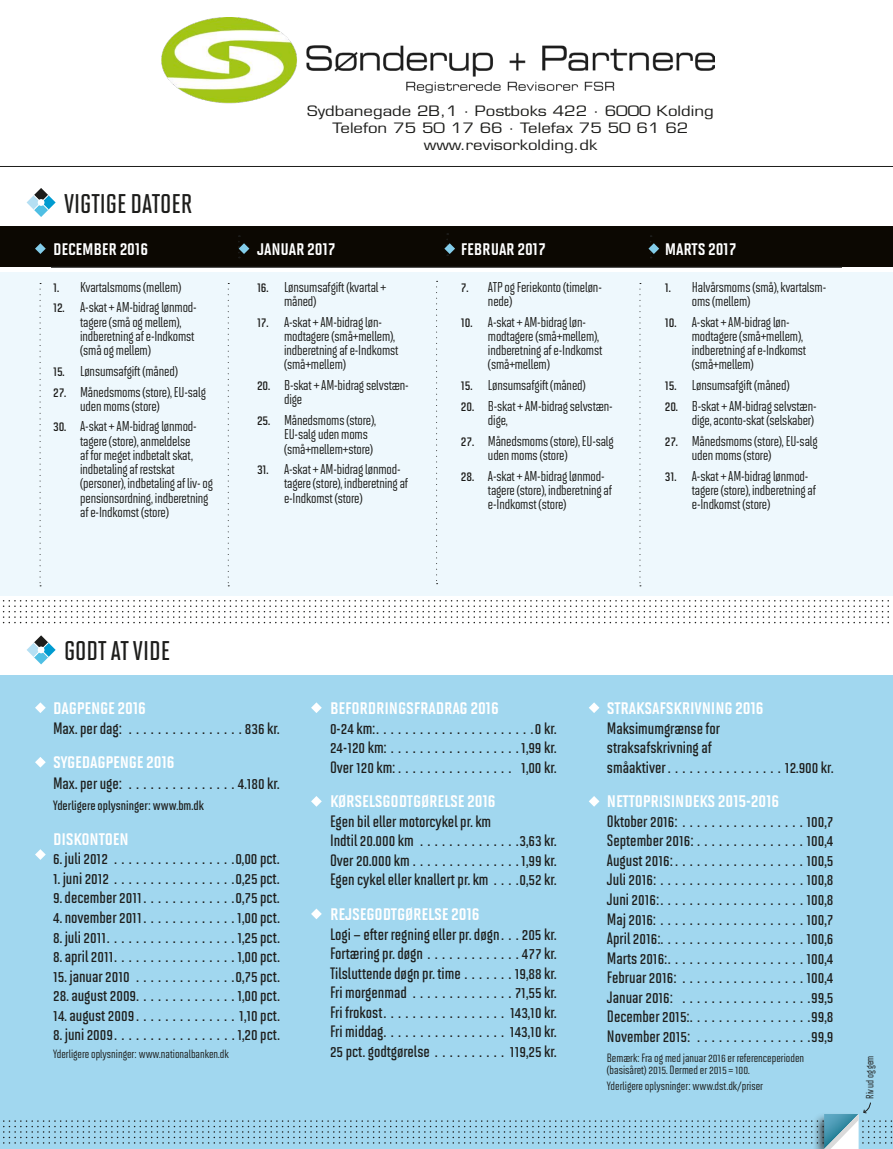
<style>
.page{position:relative;width:893px;height:1149px;background:#fff}
.page>*{position:absolute;margin:0;border:0;box-sizing:border-box;transform-origin:0 0}
.t1{font:27px "Solano Gothic MVB Sb Cap";color:#1d1d1b}
.t2{font:19.5px "Solano Gothic MVB Bd SC";letter-spacing:-.01em;color:#fff}
.t3{font:600 16.5px/19.5px "Solano Gothic MVB";color:#1d1d1b;text-align:justify}
.t4{font:500 14.25px/14.2px "Solano Gothic MVB";letter-spacing:-.01em;color:#1d1d1b}
.t5{font:13.95px/16.8px "Eurostile";color:#1d1d1b;text-align:center;scale:1.2 1}
.t6{font:600 13.5px "Solano Gothic MVB";color:#1d1d1b}
.t7{font:500 12px/12px "Solano Gothic MVB";color:#1d1d1b}
.t8{font:500 10.5px "Solano Gothic MVB";letter-spacing:-.01em;color:#1d1d1b}
.s1{font-weight:600}
</style>
<div class="page">
<div style="left:0;top:272px;width:892px;height:323px;background:#eef8fd"></div>
<div style="left:0;top:674px;width:892px;height:474px;background:#a1d7ef"></div>
<div style="left:0;top:226px;width:892px;height:41px;background:#0c0802"></div>
<svg style="left:2px;top:600px;width:887px;height:23px"></svg>
<svg style="left:35px;top:702px;width:11px;height:11px"></svg>
<svg style="left:311px;top:702px;width:11px;height:11px"></svg>
<svg style="left:589px;top:702px;width:10px;height:11px"></svg>
<svg style="left:35px;top:757px;width:11px;height:10px"></svg>
<svg style="left:311px;top:796px;width:11px;height:10px"></svg>
<svg style="left:589px;top:796px;width:10px;height:10px"></svg>
<svg style="left:35px;top:849px;width:11px;height:10px"></svg>
<svg style="left:311px;top:908px;width:11px;height:11px"></svg>
<svg style="left:27px;top:188px;width:29px;height:29px"></svg>
<svg style="left:27px;top:635px;width:29px;height:29px"></svg>
<hr style="left:51px;top:267px;width:791px;height:1px;background:#1d1d1b">
<svg style="left:35px;top:243px;width:11px;height:11px"></svg>
<svg style="left:40px;top:283px;width:1px;height:303px"></svg>
<svg style="left:436px;top:281px;width:2px;height:303px"></svg>
<svg style="left:640px;top:283px;width:1px;height:303px"></svg>
<svg style="left:228px;top:283px;width:1px;height:303px"></svg>
<svg style="left:238px;top:235px;width:11px;height:23px"></svg>
<svg style="left:444px;top:233px;width:11px;height:23px"></svg>
<svg style="left:648px;top:235px;width:11px;height:23px"></svg>
<hr style="left:0;top:166px;width:892px;height:1px;background:#1d1d1b">
<svg style="left:0;top:1101px;width:893px;height:48px"></svg>
<img style="left:161px;top:17px;width:553px;height:87px">
<h1 class="t1" style="left:64px;top:188px;width:130px">VIGTIGE DATOER</h1>
<p class="t2" style="left:53px;top:237px;width:97px">DECEMBER 2016</p>
<p class="t4" style="left:53px;top:280px;width:130px"><span class="s1">1.</span> Kvartalsmoms (mellem)</p>
<p class="t4" style="left:80px;top:300px;width:118px;text-indent:-27px"><span class="s1">12.</span> A-skat + AM-bidrag lønmod&shy;tagere (små og mellem), indberetning af e-Indkomst (små og mellem)</p>
<p class="t4" style="left:53px;top:364px;width:126px"><span class="s1">15.</span> Lønsumsafgift (måned)</p>
<p class="t4" style="left:80px;top:384px;width:127px;text-indent:-27px"><span class="s1">27.</span> Månedsmoms (store), EU-salg uden moms (store)</p>
<p class="t4" style="left:80px;top:419px;width:134px;text-indent:-27px"><span class="s1">30.</span> A-skat + AM-bidrag lønmod&shy;tagere (store), anmeldelse<br>af for meget indbetalt skat, indbetaling af restskat (personer), indbetaling af liv- og pensionsordning, indberetning af e-Indkomst (store)</p>
<p class="t5" style="left:307px;top:103px;width:340px">Sydbanegade 2B,1 · Postboks 422 · 6000 Kolding<br>Telefon 75 50 17 66 · Telefax 75 50 61 62 www.revisorkolding.dk</p>
<p class="t2" style="left:257px;top:237px;width:80px">JANUAR 2017</p>
<p class="t4" style="left:284px;top:280px;width:104px;text-indent:-27px"><span class="s1">16.</span> Lønsumsafgift (kvartal + måned)</p>
<p class="t4" style="left:284px;top:314px;width:116px;text-indent:-27px"><span class="s1">17.</span> A-skat + AM-bidrag løn&shy;modtagere (små+mellem), indberetning af e-Indkomst (små+mellem)</p>
<p class="t4" style="left:284px;top:378px;width:126px;text-indent:-27px"><span class="s1">20.</span> B-skat + AM-bidrag selvstæn&shy;dige</p>
<p class="t4" style="left:284px;top:413px;width:93px;text-indent:-27px"><span class="s1">25.</span> Månedsmoms (store),<br>EU-salg uden moms (små+mellem+store)</p>
<p class="t4" style="left:284px;top:462px;width:126px;text-indent:-27px"><span class="s1">31.</span> A-skat + AM-bidrag lønmod&shy;tagere (store), indberetning af e-Indkomst (store)</p>
<p class="t2" style="left:461px;top:237px;width:86px">FEBRUAR 2017</p>
<p class="t4" style="left:488px;top:280px;width:115px;text-indent:-27px"><span class="s1">7.</span> ATP og Feriekonto (timeløn&shy;nede)</p>
<p class="t4" style="left:488px;top:314px;width:116px;text-indent:-27px"><span class="s1">10.</span> A-skat + AM-bidrag løn&shy;modtagere (små+mellem), indberetning af e-Indkomst (små+mellem)</p>
<p class="t4" style="left:461px;top:378px;width:126px"><span class="s1">15.</span> Lønsumsafgift (måned)</p>
<p class="t4" style="left:488px;top:398px;width:126px;text-indent:-27px"><span class="s1">20.</span> B-skat + AM-bidrag selvstæn&shy;dige,</p>
<p class="t4" style="left:488px;top:433px;width:127px;text-indent:-27px"><span class="s1">27.</span> Månedsmoms (store), EU-salg uden moms (store)</p>
<p class="t4" style="left:488px;top:468px;width:126px;text-indent:-27px"><span class="s1">28.</span> A-skat + AM-bidrag lønmod&shy;tagere (store), indberetning af e-Indkomst (store)</p>
<p class="t2" style="left:665px;top:237px;width:73px">MARTS 2017</p>
<p class="t4" style="left:692px;top:280px;width:136px;text-indent:-27px"><span class="s1">1.</span> Halvårsmoms (små), kvartalsm&shy;oms (mellem)</p>
<p class="t4" style="left:692px;top:314px;width:116px;text-indent:-27px"><span class="s1">10.</span> A-skat + AM-bidrag løn&shy;modtagere (små+mellem), indberetning af e-Indkomst (små+mellem)</p>
<p class="t4" style="left:665px;top:378px;width:126px"><span class="s1">15.</span> Lønsumsafgift (måned)</p>
<p class="t4" style="left:665px;top:398px;width:153px;text-align:right"><span class="s1">20.</span> B-skat + AM-bidrag selvstæn&shy;dige, aconto-skat (selskaber)</p>
<p class="t4" style="left:692px;top:433px;width:127px;text-indent:-27px"><span class="s1">27.</span> Månedsmoms (store), EU-salg uden moms (store)</p>
<p class="t4" style="left:692px;top:468px;width:126px;text-indent:-27px"><span class="s1">31.</span> A-skat + AM-bidrag lønmod&shy;tagere (store), indberetning af e-Indkomst (store)</p>
<h1 class="t1" style="left:64px;top:635px;width:107px">GODT AT VIDE</h1>
<p class="t2" style="left:53px;top:696px;width:94px">DAGPENGE 2016</p>
<p class="t3" style="left:53px;top:718px;width:228px">Max. per dag: . . . . . . . . . . . . . . . . 836 kr.</p>
<p class="t2" style="left:53px;top:750px;width:123px">SYGEDAGPENGE 2016</p>
<p class="t3" style="left:53px;top:773px;width:228px">Max. per uge: . . . . . . . . . . . . . . . 4.180 kr.</p>
<p class="t6" style="left:53px;top:798px;width:152px">Yderligere oplysninger: www.bm.dk</p>
<p class="t2" style="left:53px;top:827px;width:77px">DISKONTOEN</p>
<p class="t3" style="left:53px;top:848px;width:228px">6. juli 2012 . . . . . . . . . . . . . . . . .0,00 pct.</p>
<p class="t3" style="left:53px;top:868px;width:228px">1. juni 2012 . . . . . . . . . . . . . . . . .0,25 pct.</p>
<p class="t3" style="left:53px;top:887px;width:228px">9. december 2011. . . . . . . . . . . . .0,75 pct.</p>
<p class="t3" style="left:53px;top:907px;width:228px">4. november 2011. . . . . . . . . . . . . 1,00 pct.</p>
<p class="t3" style="left:53px;top:926px;width:228px">8. juli 2011..................1,25 pct.</p>
<p class="t3" style="left:53px;top:946px;width:228px">8. april 2011.................1,00 pct.</p>
<p class="t3" style="left:53px;top:965px;width:228px">15. januar 2010 . . . . . . . . . . . . . .0,75 pct.</p>
<p class="t3" style="left:53px;top:985px;width:228px">28. august 2009. . . . . . . . . . . . . . 1,00 pct.</p>
<p class="t3" style="left:53px;top:1004px;width:228px">14. august 2009. . . . . . . . . . . . . . 1,10 pct.</p>
<p class="t3" style="left:53px;top:1024px;width:228px">8. juni 2009.................1,20 pct.</p>
<p class="t7" style="left:53px;top:1047px;width:177px">Yderligere oplysninger: www.nationalbanken.dk</p>
<p class="t2" style="left:330px;top:696px;width:170px">BEFORDRINGSFRADRAG 2016</p>
<p class="t3" style="left:330px;top:718px;width:228px">0-24 km:......................0 kr.<br>24-120 km: . . . . . . . . . . . . . . . . . . 1,99 kr.<br>Over 120 km: . . . . . . . . . . . . . . . . 1,00 kr.</p>
<p class="t2" style="left:330px;top:789px;width:167px">KØRSELSGODTGØRELSE 2016</p>
<p class="t3" style="left:330px;top:811px;width:228px;text-align:left">Egen bil eller motorcykel pr. km<br>Indtil 20.000 km . . . . . . . . . . . . . .3,63 kr.<br>Over 20.000 km . . . . . . . . . . . . . . . 1,99 kr.<br>Egen cykel eller knallert pr. km . . . .0,52 kr.</p>
<p class="t2" style="left:330px;top:902px;width:151px">REJSEGODTGØRELSE 2016</p>
<p class="t3" style="left:330px;top:923px;width:228px">Logi – efter regning eller pr. døgn. . . 205 kr.<br>Fortæring pr. døgn . . . . . . . . . . . . . 477 kr.<br>Tilsluttende døgn pr. time . . . . . . . 19,88 kr.<br>Fri morgenmad . . . . . . . . . . . . . . 71,55 kr.<br>Fri frokost.................143,10 kr.<br>Fri middag.................143,10 kr.<br>25 pct. godtgørelse . . . . . . . . . . 119,25 kr.</p>
<p class="t2" style="left:607px;top:696px;width:158px">STRAKSAFSKRIVNING 2016</p>
<p class="t3" style="left:607px;top:718px;width:228px;text-align:left">Maksimumgrænse for<br>straksafskrivning af<br>småaktiver . . . . . . . . . . . . . . . . 12.900 kr.</p>
<p class="t2" style="left:607px;top:789px;width:174px">NETTOPRISINDEKS 2015-2016</p>
<p class="t3" style="left:607px;top:811px;width:228px">Oktober 2016: . . . . . . . . . . . . . . . . . 100,7<br>September 2016: . . . . . . . . . . . . . . . 100,4<br>August 2016: . . . . . . . . . . . . . . . . . . 100,5<br>Juli 2016: . . . . . . . . . . . . . . . . . . . . 100,8<br>Juni 2016:....................100,8<br>Maj 2016: . . . . . . . . . . . . . . . . . . . . 100,7<br>April 2016:....................100,6<br>Marts 2016:...................100,4<br>Februar 2016: . . . . . . . . . . . . . . . . . 100,4<br>Januar 2016: . . . . . . . . . . . . . . . . . .99,5<br>December 2015:. . . . . . . . . . . . . . . . .99,8<br>November 2015: . . . . . . . . . . . . . . . .99,9</p>
<p class="t7" style="left:607px;top:1051px;width:199px">Bemærk: Fra og med januar 2016 er referenceperioden (basisåret) 2015. Dermed er 2015 = 100.</p>
<p class="t7" style="left:607px;top:1079px;width:158px">Yderligere oplysninger: www.dst.dk/priser</p>
<p class="t8" style="left:864px;top:1098px;width:45px;rotate:-90deg">Riv ud og gem</p>
</div>
